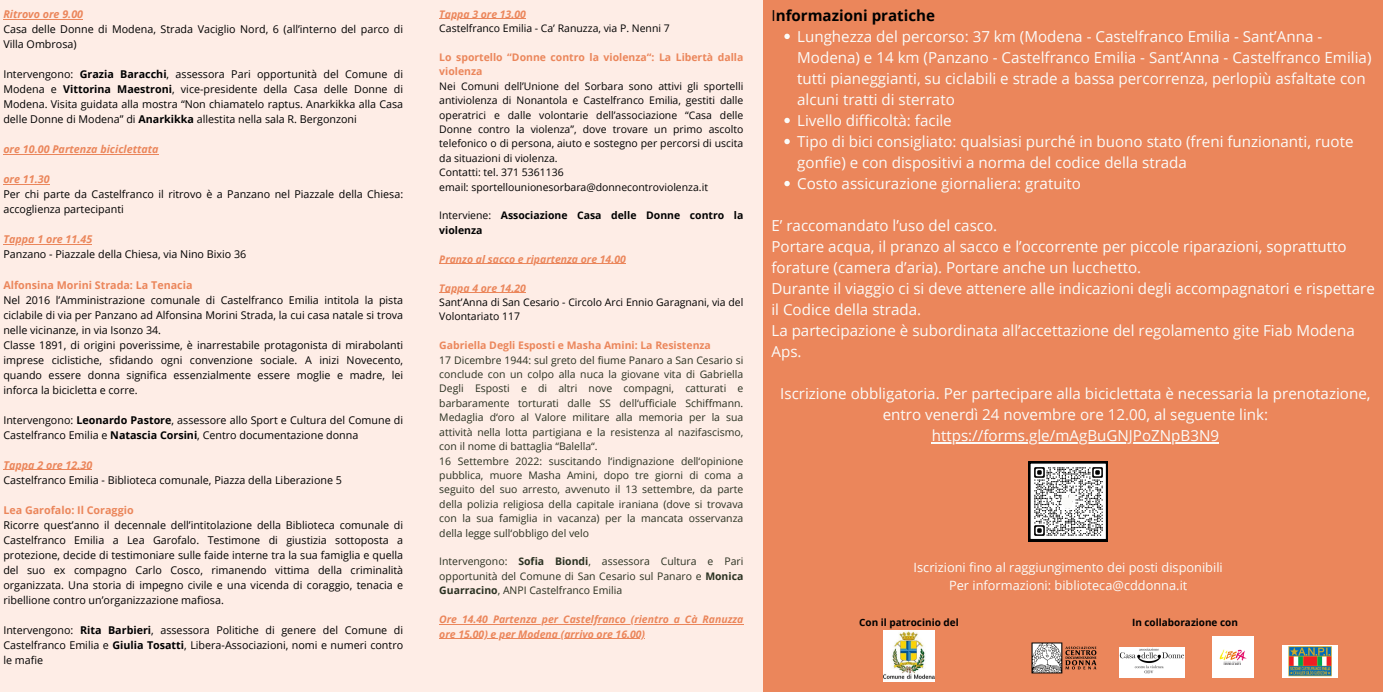
<style>
.page{position:relative;width:1383px;height:692px;background:#fff}
.page>*{position:absolute;margin:0;border:0;box-sizing:border-box;transform-origin:0 0}
.t1{font:15.16px/21px "Open Sans";color:#fbfbf9}
.t2{font:700 15.16px "Open Sans";color:#000}
.t3{font:12.76px "Open Sans";color:#fbfbf9}
.t4{font:10.72px/15px "Open Sans";color:#000;text-align:justify}
.t5{font:italic 700 10.72px "Open Sans";color:#eb865b}
.t6{font:700 10.72px "Open Sans";color:#eb865b}
.t7{font:10.44px/14.4px "Open Sans";color:#2a3121;text-align:justify}
.t8{font:10.44px/14.4px "Open Sans";color:#000;text-align:justify}
.t9{font:italic 700 10.44px/14.4px "Open Sans";color:#eb865b}
.t10{font:700 10.44px/14.4px "Open Sans";color:#eb865b}
.t11{font:700 10.44px/14.4px "Open Sans";color:#000}
.t12{font:700 9.96px "Open Sans";color:#000}
.s1{font-weight:700}
.s2{font-weight:400}
</style>
<div class="page">
<div style="left:0;top:0;width:1382px;height:691px;background:#eb865b"></div>
<div style="left:0;top:0;width:763px;height:691px;background:#feede6"></div>
<hr style="left:439px;top:18px;width:87px;height:1px;background:#eb865b">
<hr style="left:439px;top:263px;width:187px;height:1px;background:#eb865b">
<hr style="left:439px;top:292px;width:87px;height:1px;background:#eb865b">
<hr style="left:439px;top:623px;width:304px;height:1px;background:#eb865b">
<hr style="left:439px;top:637px;width:206px;height:1px;background:#eb865b">
<svg style="left:784px;top:34px;width:5px;height:5px"></svg>
<svg style="left:784px;top:118px;width:5px;height:5px"></svg>
<svg style="left:784px;top:139px;width:5px;height:5px"></svg>
<svg style="left:784px;top:181px;width:5px;height:5px"></svg>
<hr style="left:931px;top:442px;width:288px;height:1px;background:#fbfbf9">
<img style="left:1031px;top:642px;width:66px;height:32px">
<img style="left:1212px;top:636px;width:41px;height:41px">
<img style="left:1282px;top:645px;width:55px;height:32px">
<img style="left:1119px;top:647px;width:65px;height:30px">
<svg style="left:1028px;top:461px;width:79px;height:79px"></svg>
<img style="left:883px;top:630px;width:51px;height:51px">
<hr style="left:3px;top:19px;width:80px;height:1px;background:#eb865b">
<hr style="left:3px;top:154px;width:156px;height:1px;background:#eb865b">
<hr style="left:3px;top:184px;width:47px;height:1px;background:#eb865b">
<hr style="left:3px;top:244px;width:89px;height:1px;background:#eb865b">
<hr style="left:3px;top:469px;width:89px;height:1px;background:#eb865b">
<p class="t5" style="left:3px;top:7px;width:81px">Ritrovo ore 9.00</p>
<p class="t4" style="left:3px;top:22px;width:401px">Casa delle Donne di Modena, Strada Vaciglio Nord, 6 (all’interno del parco di<br>Villa Ombrosa)</p>
<p class="t4" style="left:3px;top:67px;width:401px">Intervengono: <span class="s1">Grazia Baracchi</span>, assessora Pari opportunità del Comune di Modena e <span class="s1">Vittorina Maestroni</span>, vice-presidente della Casa delle Donne di Modena. Visita guidata alla mostra “Non chiamatelo raptus. Anarkikka alla Casa delle Donne di Modena” di <span class="s1">Anarkikka</span> allestita nella sala R. Bergonzoni</p>
<p class="t5" style="left:3px;top:142px;width:157px">ore 10.00 Partenza biciclettata</p>
<p class="t5" style="left:3px;top:172px;width:48px">ore 11.30</p>
<p class="t4" style="left:3px;top:187px;width:401px">Per chi parte da Castelfranco il ritrovo è a Panzano nel Piazzale della Chiesa: accoglienza partecipanti</p>
<p class="t5" style="left:3px;top:232px;width:90px">Tappa 1 ore 11.45</p>
<p class="t4" style="left:3px;top:247px;width:244px">Panzano - Piazzale della Chiesa, via Nino Bixio 36</p>
<p class="t6" style="left:3px;top:277px;width:191px">Alfonsina Morini Strada: La Tenacia</p>
<p class="t4" style="left:3px;top:292px;width:401px">Nel 2016 l’Amministrazione comunale di Castelfranco Emilia intitola la pista ciclabile di via per Panzano ad Alfonsina Morini Strada, la cui casa natale si trova nelle vicinanze, in via Isonzo 34.</p>
<p class="t4" style="left:3px;top:337px;width:401px">Classe 1891, di origini poverissime, è inarrestabile protagonista di mirabolanti imprese ciclistiche, sfidando ogni convenzione sociale. A inizi Novecento, quando essere donna significa essenzialmente essere moglie e madre, lei inforca la bicicletta e corre.</p>
<p class="t4" style="left:3px;top:412px;width:401px">Intervengono: <span class="s1">Leonardo Pastore</span>, assessore allo Sport e Cultura del Comune di<br>Castelfranco Emilia e <span class="s1">Natascia Corsini</span>, Centro documentazione donna</p>
<p class="t5" style="left:3px;top:457px;width:90px">Tappa 2 ore 12.30</p>
<p class="t4" style="left:3px;top:472px;width:340px">Castelfranco Emilia - Biblioteca comunale, Piazza della Liberazione 5</p>
<p class="t6" style="left:3px;top:502px;width:132px">Lea Garofalo: Il Coraggio</p>
<p class="t4" style="left:3px;top:517px;width:401px">Ricorre quest’anno il decennale dell’intitolazione della Biblioteca comunale di Castelfranco Emilia a Lea Garofalo. Testimone di giustizia sottoposta a protezione, decide di testimoniare sulle faide interne tra la sua famiglia e quella del suo ex compagno Carlo Cosco, rimanendo vittima della criminalità organizzata. Una storia di impegno civile e una vicenda di coraggio, tenacia e ribellione contro un’organizzazione mafiosa.</p>
<p class="t4" style="left:3px;top:622px;width:401px">Intervengono: <span class="s1">Rita Barbieri</span>, assessora Politiche di genere del Comune di Castelfranco Emilia e <span class="s1">Giulia Tosatti</span>, Libera-Associazioni, nomi e numeri contro le mafie</p>
<p class="t9" style="left:439px;top:6px;width:88px">Tappa 3 ore 13.00</p>
<p class="t8" style="left:439px;top:21px;width:232px">Castelfranco Emilia - Ca’ Ranuzza, via P. Nenni 7</p>
<p class="t10" style="left:439px;top:50px;width:305px">Lo sportello “Donne contro la violenza“: La Libertà dalla violenza</p>
<p class="t8" style="left:439px;top:78px;width:305px">Nei Comuni dell’Unione del Sorbara sono attivi gli sportelli antiviolenza di Nonantola e Castelfranco Emilia, gestiti dalle operatrici e dalle volontarie dell’associazione “Casa delle Donne contro la violenza”, dove trovare un primo ascolto telefonico o di persona, aiuto e sostegno per percorsi di uscita da situazioni di violenza.</p>
<p class="t8" style="left:439px;top:165px;width:126px">Contatti: tel. 371 5361136</p>
<p class="t8" style="left:439px;top:179px;width:270px">email: sportellounionesorbara@donnecontroviolenza.it</p>
<p class="t11" style="left:439px;top:208px;width:305px"><span class="s2">Interviene:</span> Associazione Casa delle Donne contro la violenza</p>
<p class="t9" style="left:439px;top:251px;width:188px">Pranzo al sacco e ripartenza ore 14.00</p>
<p class="t9" style="left:439px;top:280px;width:88px">Tappa 4 ore 14.20</p>
<p class="t8" style="left:439px;top:294px;width:305px">Sant’Anna di San Cesario - Circolo Arci Ennio Garagnani, via del<br>Volontariato 117</p>
<p class="t10" style="left:439px;top:338px;width:273px">Gabriella Degli Esposti e Masha Amini: La Resistenza</p>
<p class="t7" style="left:439px;top:352px;width:305px">17 Dicembre 1944: sul greto del fiume Panaro a San Cesario si conclude con un colpo alla nuca la giovane vita di Gabriella Degli Esposti e di altri nove compagni, catturati e barbaramente torturati dalle SS dell‘ufficiale Schiffmann.<br>Medaglia d‘oro al Valore militare alla memoria per la sua attività nella lotta partigiana e la resistenza al nazifascismo, con il nome di battaglia “Balella“.</p>
<p class="t7" style="left:439px;top:453px;width:305px">16 Settembre 2022: suscitando l‘indignazione dell‘opinione pubblica, muore Masha Amini, dopo tre giorni di coma a seguito del suo arresto, avvenuto il 13 settembre, da parte della polizia religiosa della capitale iraniana (dove si trovava con la sua famiglia in vacanza) per la mancata osservanza della legge sull‘obbligo del velo</p>
<p class="t7" style="left:439px;top:554px;width:305px">Intervengono: <span class="s1">Sofia Biondi</span>, assessora Cultura e Pari opportunità del Comune di San Cesario sul Panaro e <span class="s1">Monica Guarracino</span>, ANPI Castelfranco Emilia</p>
<p class="t9" style="left:439px;top:611px;width:305px">Ore 14.40 Partenza per Castelfranco (rientro a Cà Ranuzza ore 15.00) e per Modena (arrivo ore 16.00)</p>
<p class="t2" style="left:771px;top:5px;width:165px"><span class="s2">I</span>nformazioni pratiche</p>
<p class="t1" style="left:797px;top:25px;width:575px">Lunghezza del percorso: 37 km (Modena - Castelfranco Emilia - Sant’Anna - Modena) e 14 km (Panzano - Castelfranco Emilia - Sant’Anna - Castelfranco Emilia) tutti pianeggianti, su ciclabili e strade a bassa percorrenza, perlopiù asfaltate con alcuni tratti di sterrato</p>
<p class="t1" style="left:797px;top:109px;width:156px">Livello difficoltà: facile</p>
<p class="t1" style="left:797px;top:130px;width:558px">Tipo di bici consigliato: qualsiasi purché in buono stato (freni funzionanti, ruote gonfie) e con dispositivi a norma del codice della strada</p>
<p class="t1" style="left:797px;top:172px;width:285px">Costo assicurazione giornaliera: gratuito</p>
<p class="t1" style="left:771px;top:214px;width:227px">E’ raccomandato l’uso del casco.</p>
<p class="t1" style="left:771px;top:235px;width:576px">Portare acqua, il pranzo al sacco e l’occorrente per piccole riparazioni, soprattutto forature (camera d’aria). Portare anche un lucchetto.</p>
<p class="t1" style="left:771px;top:277px;width:605px">Durante il viaggio ci si deve attenere alle indicazioni degli accompagnatori e rispettare il Codice della strada.</p>
<p class="t1" style="left:771px;top:319px;width:585px">La partecipazione è subordinata all’accettazione del regolamento gite Fiab Modena<br>Aps.</p>
<p class="t1" style="left:780px;top:382px;width:592px;text-align:center">Iscrizione obbligatoria. Per partecipare alla biciclettata è necessaria la prenotazione, entro venerdì 24 novembre ore 12.00, al seguente link: https://forms.gle/mAgBuGNJPoZNpB3N9</p>
<p class="t3" style="left:913px;top:558px;width:311px">Iscrizioni fino al raggiungimento dei posti disponibili</p>
<p class="t3" style="left:949px;top:575px;width:240px">Per informazioni: biblioteca@cddonna.it</p>
<p class="t12" style="left:859px;top:614px;width:101px">Con il patrocinio del</p>
<p class="t12" style="left:1132px;top:614px;width:107px">In collaborazione con</p>
</div>
